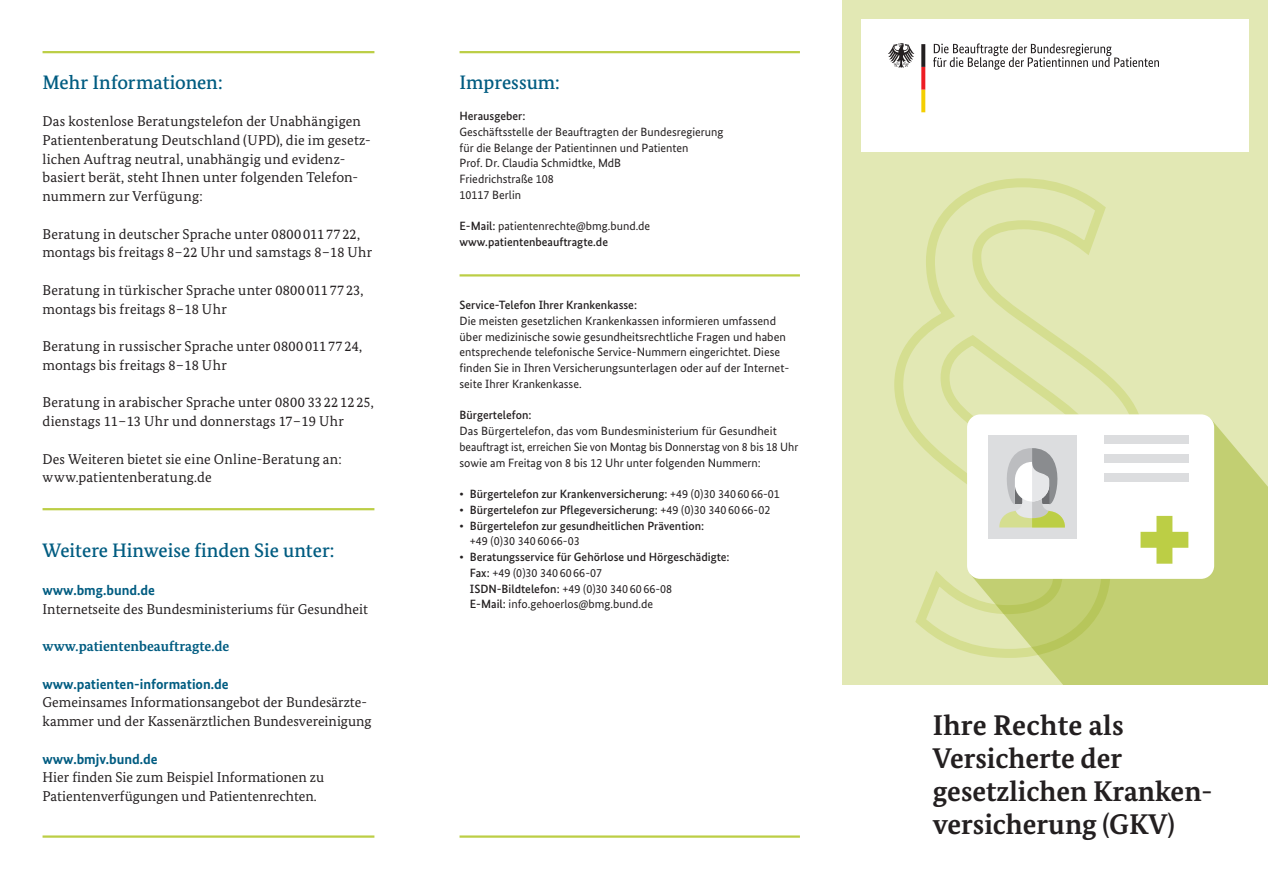
<style>
.page{position:relative;width:1268px;height:893px;background:#fff}
.page>*{position:absolute;margin:0;border:0;box-sizing:border-box;transform-origin:0 0}
.t1{font:700 28.5px/33px "Bundes Serif";color:#231f20}
.t2{font:500 19.5px "Bundes Serif";color:#005c81}
.Fließtext{font:14.25px/18.8px "Bundes Serif";letter-spacing:.005em;color:#231f20}
.LInks_Blau{font:700 14.25px "Bundes Sans";color:#005c81}
.Fließtext-2{font:700 14.25px "Bundes Serif";color:#005c81}
.Fließtext_-_Impressu{font:12px/15.8px "Bundes Sans";color:#231f20}
.H_-_Impressum{font:500 12px/15.8px "Bundes Sans";color:#231f20}
.H_-_Impressum-2{font:12px/15.8px "Bundes Sans";color:#231f20}
.s1{font-weight:500}
.s2{font-weight:400}
</style>
<div class="page">
<div style="left:842px;top:0;width:425px;height:685px;background:#e2e8b4"></div>
<svg style="left:894px;top:178px;width:245px;height:475px"></svg>
<svg style="left:969px;top:418px;width:298px;height:267px;fill:#c2cf72"></svg>
<div style="left:966px;top:414px;width:247px;height:165px;background:#fff;border-radius:13px"></div>
<div style="left:987px;top:435px;width:89px;height:104px;background:#dcdddf"></div>
<svg style="left:1140px;top:516px;width:48px;height:48px"></svg>
<svg style="left:999px;top:448px;width:66px;height:79px"></svg>
<div style="left:1103px;top:435px;width:85px;height:9px;background:#dcdddf"></div>
<div style="left:1103px;top:454px;width:85px;height:9px;background:#dcdddf"></div>
<div style="left:1103px;top:473px;width:85px;height:9px;background:#dcdddf"></div>
<div style="left:861px;top:19px;width:387px;height:133px;background:#fff"></div>
<svg style="left:933px;top:43px;width:225px;height:27px"></svg>
<svg style="left:888px;top:43px;width:26px;height:25px"></svg>
<svg style="left:921px;top:44px;width:4px;height:68px"></svg>
<hr style="left:43px;top:51px;width:331px;height:2px;background:#bcce45">
<hr style="left:43px;top:508px;width:331px;height:2px;background:#bcce45">
<hr style="left:43px;top:835px;width:331px;height:3px;background:#bcce45">
<hr style="left:459px;top:51px;width:340px;height:2px;background:#bcce45">
<hr style="left:459px;top:835px;width:340px;height:3px;background:#bcce45">
<hr style="left:459px;top:274px;width:340px;height:3px;background:#bcce45">
<h2 class="t2" style="left:43px;top:70px;width:181px">Mehr Informationen:</h2>
<p class="Fließtext" style="left:43px;top:112px;width:329px">Das kostenlose Beratungstelefon der Unabhängigen Patientenberatung Deutschland (UPD), die im gesetz&shy;lichen Auftrag neutral, unabhängig und evidenz&shy;basiert berät, steht Ihnen unter folgenden Telefon&shy;nummern zur Verfügung:</p>
<p class="Fließtext" style="left:43px;top:224px;width:319px">Beratung in deutscher Sprache unter 0800 01177 22,</p>
<p class="Fließtext" style="left:43px;top:243px;width:331px">montags bis freitags 8–22 Uhr und samstags 8–18 Uhr</p>
<p class="Fließtext" style="left:43px;top:280px;width:322px">Beratung in türkischer Sprache unter 080001177 23,</p>
<p class="Fließtext" style="left:43px;top:299px;width:186px">montags bis freitags 8–18 Uhr</p>
<p class="Fließtext" style="left:43px;top:337px;width:321px">Beratung in russischer Sprache unter 080001177 24,</p>
<p class="Fließtext" style="left:43px;top:355px;width:186px">montags bis freitags 8–18 Uhr</p>
<p class="Fließtext" style="left:43px;top:393px;width:332px">Beratung in arabischer Sprache unter 0800 3322 12 25,</p>
<p class="Fließtext" style="left:43px;top:412px;width:303px">dienstags 11–13 Uhr und donnerstags 17–19 Uhr</p>
<p class="Fließtext" style="left:43px;top:449px;width:301px">Des Weiteren bietet sie eine Online-Beratung an: www.patientenberatung.de</p>
<h2 class="t2" style="left:43px;top:539px;width:293px">Weitere Hinweise finden Sie unter:</h2>
<p class="LInks_Blau" style="left:43px;top:581px;width:114px">www.bmg.bund.de</p>
<p class="Fließtext" style="left:43px;top:599px;width:327px">Internetseite des Bundesministeriums für Gesundheit</p>
<p class="Fließtext-2" style="left:43px;top:637px;width:188px">www.patientenbeauftragte.de</p>
<p class="LInks_Blau" style="left:43px;top:675px;width:188px">www.patienten-information.de</p>
<p class="Fließtext" style="left:43px;top:693px;width:330px">Gemeinsames Informationsangebot der Bundesärzte&shy;kammer und der Kassenärztlichen Bundesvereinigung</p>
<p class="LInks_Blau" style="left:43px;top:750px;width:117px">www.bmjv.bund.de</p>
<p class="Fließtext" style="left:43px;top:768px;width:283px">Hier finden Sie zum Beispiel Informationen zu<br>Patientenverfügungen und Patientenrechten.</p>
<h2 class="t2" style="left:459px;top:70px;width:102px">Impressum:</h2>
<p class="H_-_Impressum" style="left:459px;top:108px;width:67px">Herausgeber:</p>
<p class="H_-_Impressum-2" style="left:459px;top:124px;width:265px">Geschäftsstelle der Beauftragten der Bundesregierung für die Belange der Patientinnen und Patienten</p>
<p class="H_-_Impressum-2" style="left:459px;top:155px;width:163px">Prof. Dr. Claudia Schmidtke, MdB</p>
<p class="H_-_Impressum-2" style="left:459px;top:171px;width:96px">Friedrichstraße 108</p>
<p class="Fließtext_-_Impressu" style="left:459px;top:187px;width:63px">10117 Berlin</p>
<p class="H_-_Impressum-2" style="left:459px;top:218px;width:192px"><span class="s1">E-Mail:</span> patientenrechte@bmg.bund.de</p>
<p class="H_-_Impressum" style="left:459px;top:234px;width:150px">www.patientenbeauftragte.de</p>
<p class="H_-_Impressum" style="left:459px;top:297px;width:179px">Service-Telefon Ihrer Krankenkasse:</p>
<p class="Fließtext_-_Impressu" style="left:459px;top:313px;width:330px">Die meisten gesetzlichen Krankenkassen informieren umfassend über medizinische sowie gesundheitsrechtliche Fragen und haben entsprechende telefonische Service-Nummern eingerichtet. Diese finden Sie in Ihren Versicherungsunterlagen oder auf der Internet&shy;seite Ihrer Krankenkasse.</p>
<p class="H_-_Impressum" style="left:459px;top:407px;width:73px">Bürgertelefon:</p>
<p class="Fließtext_-_Impressu" style="left:459px;top:423px;width:340px">Das Bürgertelefon, das vom Bundesministerium für Gesundheit beauftragt ist, erreichen Sie von Montag bis Donnerstag von 8 bis 18 Uhr sowie am Freitag von 8 bis 12 Uhr unter folgenden Nummern:</p>
<p class="H_-_Impressum" style="left:459px;top:486px;width:322px">∙ Bürgertelefon zur Krankenversicherung: <span class="s2">+49 (0)30 3406066-01</span></p>
<p class="H_-_Impressum" style="left:459px;top:502px;width:312px">∙ Bürgertelefon zur Pflegeversicherung: <span class="s2">+49 (0)30 3406066-02</span></p>
<p class="H_-_Impressum" style="left:470px;top:517px;width:236px;text-indent:-10px">∙ Bürgertelefon zur gesundheitlichen Prävention: <span class="s2">+49 (0)30 340 6066-03</span></p>
<p class="H_-_Impressum" style="left:470px;top:549px;width:261px;text-indent:-10px">∙ Beratungsservice für Gehörlose und Hörgeschädigte:<br>Fax: <span class="s2">+49 (0)30 340 6066-07<br></span>ISDN-Bildtelefon: <span class="s2">+49 (0)30 340 6066-08<br></span>E-Mail: <span class="s2">info.gehoerlos@bmg.bund.de</span></p>
<p class="t1" style="left:932px;top:708px;width:281px">Ihre Rechte als<br>Versicherte der gesetzlichen Kranken&shy;versicherung (GKV)</p>
</div>
